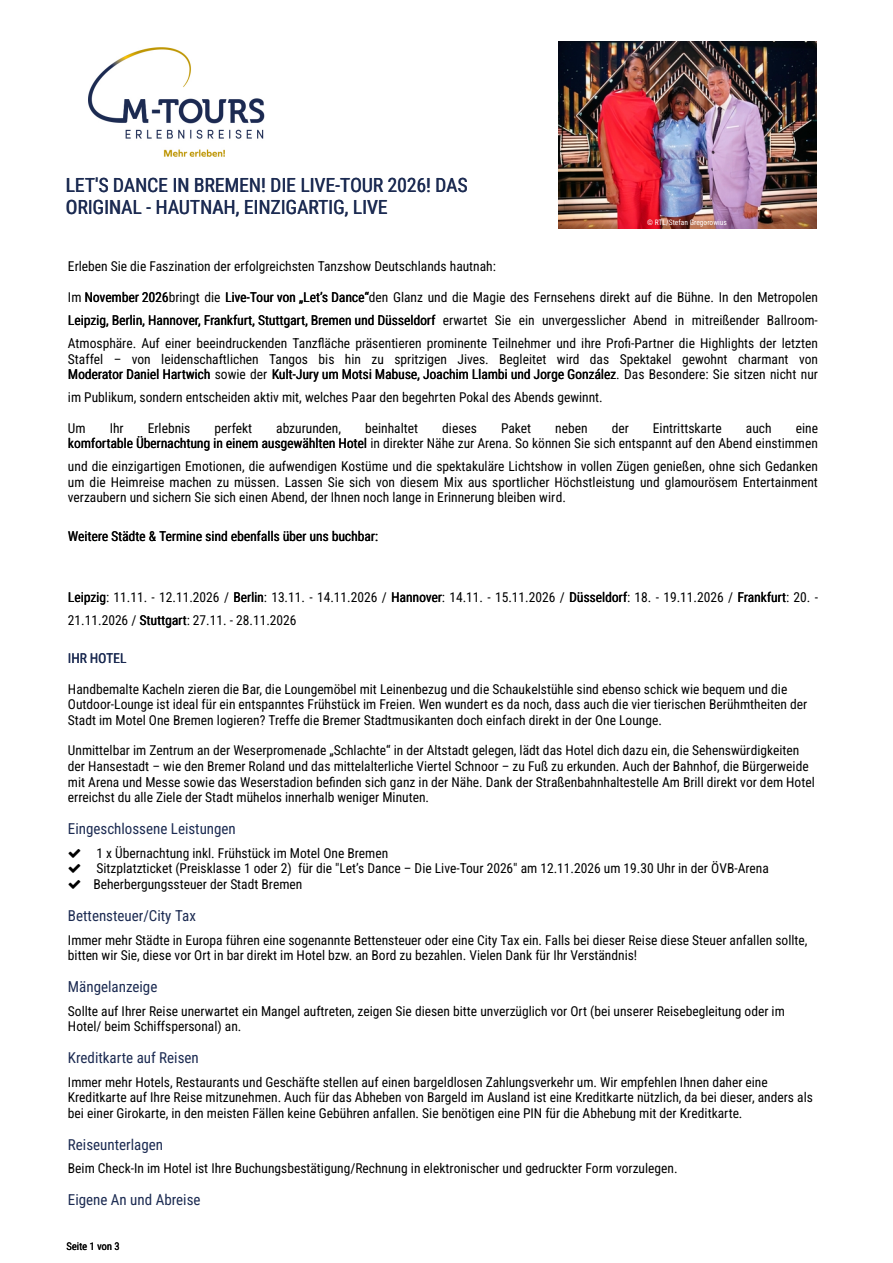
<style>
.page{position:relative;width:893px;height:1263px;background:#fff}
.page>*{position:absolute;margin:0;border:0;box-sizing:border-box;transform-origin:0 0}
.t1{font:19.5px/22.5px "Roboto Condensed";color:#1c2b52}
.t2{font:15px "Roboto Condensed";color:#1c2b52}
.t3{font:13.5px/15.6px "Roboto Condensed";color:#000}
.t4{font:13.5px "Roboto Condensed";color:#1c2b52}
.t5{font:10.5px "Roboto Condensed";color:#000}
.t6{font:7.5px "Roboto Condensed";color:#fff}
</style>
<div class="page">
<img style="left:88px;top:47px;width:177px;height:110px">
<img style="left:558px;top:41px;width:258px;height:188px">
<h1 class="t1" style="left:66px;top:175px;width:403px">LET'S DANCE IN BREMEN! DIE LIVE-TOUR 2026! DAS<br>ORIGINAL - HAUTNAH, EINZIGARTIG, LIVE</h1>
<p class="t6" style="left:647px;top:219px;width:81px">© RTL/Stefan Gregorowius</p>
<p class="t3" style="left:68px;top:260px;width:429px">Erleben Sie die Faszination der erfolgreichsten Tanzshow Deutschlands hautnah:</p>
<p class="t3" style="left:68px;top:287px;width:751px;line-height:23px;text-align:justify">Im November 2026bringt die Live-Tour von „Let’ s Dance“den Glanz und die Magie des Fernsehens direkt auf die Bühne. In den Metropolen Leipzig, Berlin, Hannover, Frankfur t, Stuttgart, Bremen und Düsseldorf erwartet Sie ein unvergesslicher Abend in mitreißender Ballroom-Atmosphäre. Auf einer beeindruckenden Tanzfläche präsentieren prominente Teilnehmer und ihre Profi-Partner die Highlights der letzten</p>
<p class="t3" style="left:68px;top:352px;width:751px">Staffel – von leidenschaftlichen Tangos bis hin zu spritzigen Jives. Begleitet wird das Spektakel gewohnt charmant von<br>Moderator Daniel Hartwich sowie der Kult-Jury um Motsi Mabuse, Joachim Llambi und Jorge González. Das Besondere: Sie sitzen nicht nur</p>
<p class="t3" style="left:68px;top:390px;width:536px">im Publikum, sondern entscheiden aktiv mit, welches Paar den begehrten Pokal des Abends gewinnt.</p>
<p class="t3" style="left:68px;top:421px;width:19px">Um</p>
<p class="t3" style="left:110px;top:421px;width:15px">Ihr</p>
<p class="t3" style="left:148px;top:421px;width:44px">Erlebnis</p>
<p class="t3" style="left:215px;top:421px;width:39px">perfekt</p>
<p class="t3" style="left:276px;top:421px;width:66px">abzurunden,</p>
<p class="t3" style="left:365px;top:421px;width:54px">beinhaltet</p>
<p class="t3" style="left:442px;top:421px;width:36px">dieses</p>
<p class="t3" style="left:501px;top:421px;width:32px">Paket</p>
<p class="t3" style="left:555px;top:421px;width:34px">neben</p>
<p class="t3" style="left:612px;top:421px;width:19px">der</p>
<p class="t3" style="left:653px;top:421px;width:71px">Eintrittskarte</p>
<p class="t3" style="left:746px;top:421px;width:27px">auch</p>
<p class="t3" style="left:68px;top:421px;width:751px;text-align:right">eine<br>komfortable Übernachtung in einem ausgewählten Hotel in direkter Nähe zur Arena. So können Sie sich entspannt auf den Abend einstimmen</p>
<p class="t3" style="left:68px;top:460px;width:751px;text-align:justify">und die einzigartigen Emotionen, die aufwendigen Kostüme und die spektakuläre Lichtshow in vollen Zügen genießen, ohne sich Gedanken um die Heimreise machen zu müssen. Lassen Sie sich von diesem Mix aus sportlicher Höchstleistung und glamourösem Entertainment verzaubern und sichern Sie sich einen Abend, der Ihnen noch lange in Erinnerung bleiben wird.</p>
<p class="t3" style="left:68px;top:529px;width:312px">Weitere Städte &amp; Termine sind ebenfalls über uns buchbar:</p>
<p class="t3" style="left:68px;top:586px;width:751px;line-height:23.1px">Leipzig: 11.11. - 12.11.2026 / Berlin: 13.11. - 14.11.2026 / Hannover: 14.11. - 15.11.2026 / Düsseldorf: 18. - 19.11.2026 / Frankfurt: 20. -<br>21.11.2026 / Stuttgart: 27.11. - 28.11.2026</p>
<p class="t4" style="left:68px;top:652px;width:60px">IHR HOTEL</p>
<p class="t3" style="left:68px;top:682px;width:741px">Handbemalte Kacheln zieren die Bar, die Loungemöbel mit Leinenbezug und die Schaukelstühle sind ebenso schick wie bequem und die<br>Outdoor-Lounge ist ideal für ein entspanntes Frühstück im Freien. Wen wundert es da noch, dass auch die vier tierischen Berühmtheiten der<br>Stadt im Motel One Bremen logieren? Treffe die Bremer Stadtmusikanten doch einfach direkt in der One Lounge.</p>
<p class="t3" style="left:68px;top:744px;width:748px">Unmittelbar im Zentrum an der Weserpromenade „Schlachte“ in der Altstadt gelegen, lädt das Hotel dich dazu ein, die Sehenswürdigkeiten der Hansestadt – wie den Bremer Roland und das mittelalterliche Viertel Schnoor – zu Fuß zu erkunden. Auch der Bahnhof, die Bürgerweide mit Arena und Messe sowie das Weserstadion befinden sich ganz in der Nähe. Dank der Straßenbahnhaltestelle Am Brill direkt vor dem Hotel erreichst du alle Ziele der Stadt mühelos innerhalb weniger Minuten.</p>
<p class="t2" style="left:68px;top:822px;width:169px">Eingeschlossene Leistungen</p>
<p class="t3" style="left:93px;top:846px;width:677px">1 x Übernachtung inkl. Frühstück im Motel One Bremen<br>Sitzplatzticket (Preisklasse 1 oder 2) für die "Let’s Dance – Die Live-Tour 2026" am 12.11.2026 um 19.30 Uhr in der ÖVB-Arena<br>Beherbergungssteuer der Stadt Bremen</p>
<p class="t2" style="left:68px;top:909px;width:129px">Bettensteuer/City Tax</p>
<p class="t3" style="left:68px;top:933px;width:741px">Immer mehr Städte in Europa führen eine sogenannte Bettensteuer oder eine City Tax ein. Falls bei dieser Reise diese Steuer anfallen sollte, bitten wir Sie, diese vor Ort in bar direkt im Hotel bzw. an Bord zu bezahlen. Vielen Dank für Ihr Verständnis!</p>
<p class="t2" style="left:68px;top:980px;width:91px">Mängelanzeige</p>
<p class="t3" style="left:68px;top:1004px;width:718px">Sollte auf Ihrer Reise unerwartet ein Mangel auftreten, zeigen Sie diesen bitte unverzüglich vor Ort (bei unserer Reisebegleitung oder im<br>Hotel/ beim Schiffspersonal) an.</p>
<p class="t2" style="left:68px;top:1051px;width:132px">Kreditkarte auf Reisen</p>
<p class="t3" style="left:68px;top:1075px;width:746px">Immer mehr Hotels, Restaurants und Geschäfte stellen auf einen bargeldlosen Zahlungsverkehr um. Wir empfehlen Ihnen daher eine<br>Kreditkarte auf Ihre Reise mitzunehmen. Auch für das Abheben von Bargeld im Ausland ist eine Kreditkarte nützlich, da bei dieser, anders als bei einer Girokarte, in den meisten Fällen keine Gebühren anfallen. Sie benötigen eine PIN für die Abhebung mit der Kreditkarte.</p>
<p class="t2" style="left:68px;top:1138px;width:97px">Reiseunterlagen</p>
<p class="t3" style="left:68px;top:1162px;width:611px">Beim Check-In im Hotel ist Ihre Buchungsbestätigung/Rechnung in elektronischer und gedruckter Form vorzulegen.</p>
<p class="t2" style="left:68px;top:1193px;width:134px">Eigene An und Abreise</p>
<p class="t5" style="left:66px;top:1242px;width:55px">Seite 1 von 3</p>
</div>
